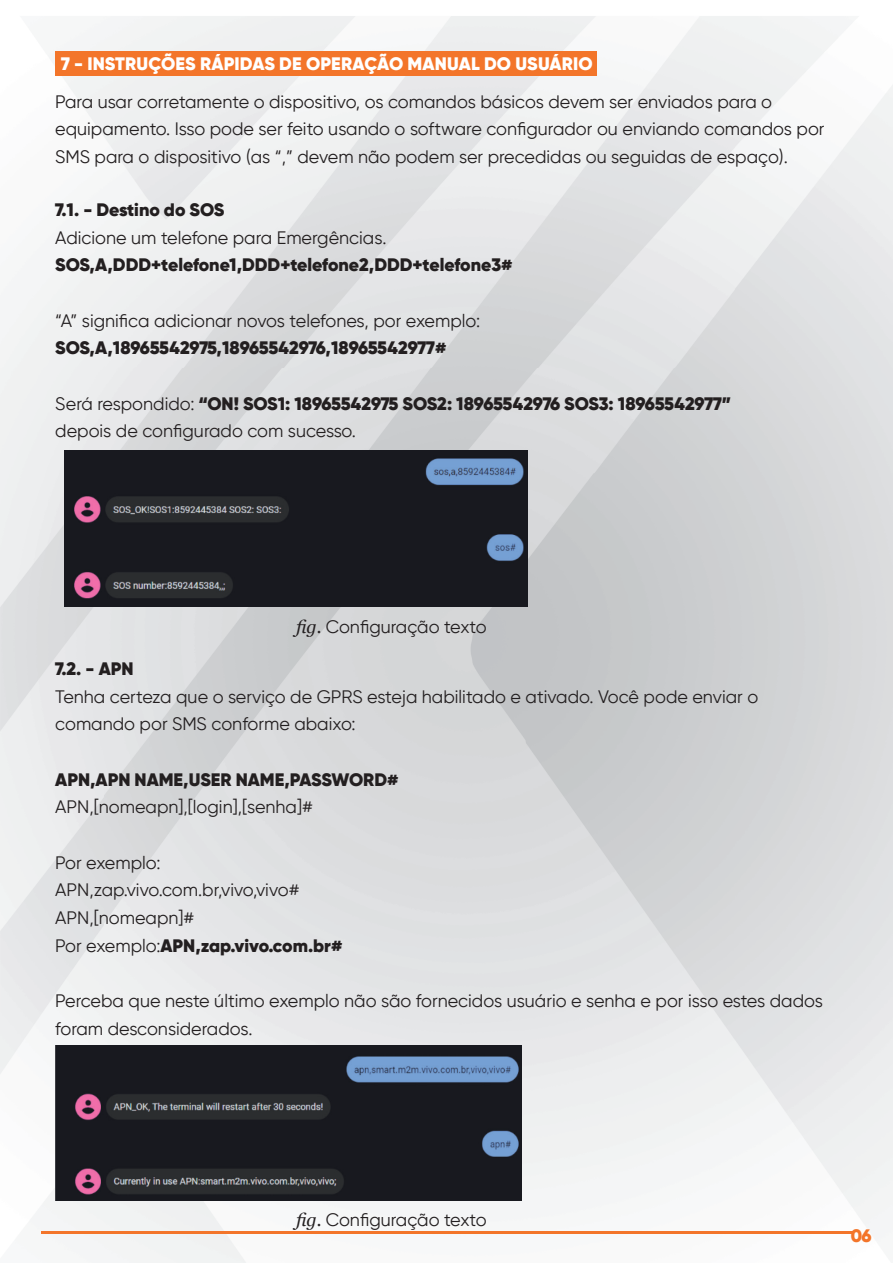
<style>
.page{position:relative;width:893px;height:1263px;background:#fff}
.page>*{position:absolute;margin:0;border:0;box-sizing:border-box;transform-origin:0 0}
.t1{font:18px/27.6px "Gilroy";color:#231f20}
.t2{font:900 18px/27.6px "Gilroy";color:#231f20}
.t3{font:900 18px "Gilroy";letter-spacing:.01em;color:#fff}
.t4{font:900 18px "Gilroy";color:#f3752a}
.s1{font-weight:400}
.s2{font-family:"Georgia";font-style:italic}
.s3{font-weight:900}
</style>
<div class="page">
<img style="left:0;top:16px;width:735px;height:457px">
<img style="left:735px;top:16px;width:158px;height:1225px">
<img style="left:0;top:473px;width:104px;height:790px">
<img style="left:526px;top:473px;width:210px;height:768px">
<img style="left:104px;top:606px;width:368px;height:440px">
<img style="left:472px;top:606px;width:54px;height:628px">
<div style="left:104px;top:1200px;width:369px;height:63px;background:#f6f7f7"></div>
<hr style="left:41px;top:1231px;width:812px;height:2px;background:#f3752a">
<div style="left:55px;top:51px;width:542px;height:24px;background:#f3752a"></div>
<img style="left:55px;top:1046px;width:467px;height:154px">
<img style="left:64px;top:451px;width:464px;height:155px">
<p class="t3" style="left:61px;top:52px;width:533px">7 - INSTRUÇÕES RÁPIDAS DE OPERAÇÃO MANUAL DO USUÁRIO</p>
<p class="t1" style="left:55px;top:87px;width:771px">Para usar corretamente o dispositivo, os comandos básicos devem ser enviados para o equipamento. Isso pode ser feito usando o software configurador ou enviando comandos por<br>SMS para o dispositivo (as “,” devem não podem ser precedidas ou seguidas de espaço).</p>
<p class="t2" style="left:55px;top:196px;width:171px">7.1. - Destino do SOS</p>
<p class="t1" style="left:55px;top:223px;width:333px">Adicione um telefone para Emergências.</p>
<p class="t2" style="left:55px;top:251px;width:459px">SOS,A,DDD+telefone1,DDD+telefone2,DDD+telefone3#</p>
<p class="t1" style="left:55px;top:306px;width:426px">“A” significa adicionar novos telefones, por exemplo:</p>
<p class="t2" style="left:55px;top:334px;width:393px">SOS,A,18965542975,18965542976,18965542977#</p>
<p class="t2" style="left:55px;top:389px;width:678px"><span class="s1">Será respondido:</span> “ON! SOS1: 18965542975 SOS2: 18965542976 SOS3: 18965542977” <span class="s1">depois de configurado com sucesso.</span></p>
<p class="t1" style="left:296px;top:612px;width:192px"><span class="s2">fig.</span> Configuração texto</p>
<p class="t2" style="left:55px;top:655px;width:80px">7.2. - APN</p>
<p class="t1" style="left:55px;top:682px;width:704px">Tenha certeza que o serviço de GPRS esteja habilitado e ativado. Você pode enviar o comando por SMS conforme abaixo:</p>
<p class="t2" style="left:55px;top:766px;width:345px">APN,APN NAME,USER NAME,PASSWORD#</p>
<p class="t1" style="left:55px;top:793px;width:259px">APN,[nomeapn],[login],[senha]#</p>
<p class="t1" style="left:55px;top:848px;width:289px">Por exemplo:<br>APN,zap.vivo.com.br,vivo,vivo#<br>APN,[nomeapn]#<br>Por exemplo:<span class="s3">APN,zap.vivo.com.br#</span></p>
<p class="t1" style="left:55px;top:987px;width:769px">Perceba que neste último exemplo não são fornecidos usuário e senha e por isso estes dados foram desconsiderados.</p>
<p class="t1" style="left:296px;top:1206px;width:192px"><span class="s2">fig.</span> Configuração texto</p>
<p class="t4" style="left:851px;top:1224px;width:22px">06</p>
</div>
